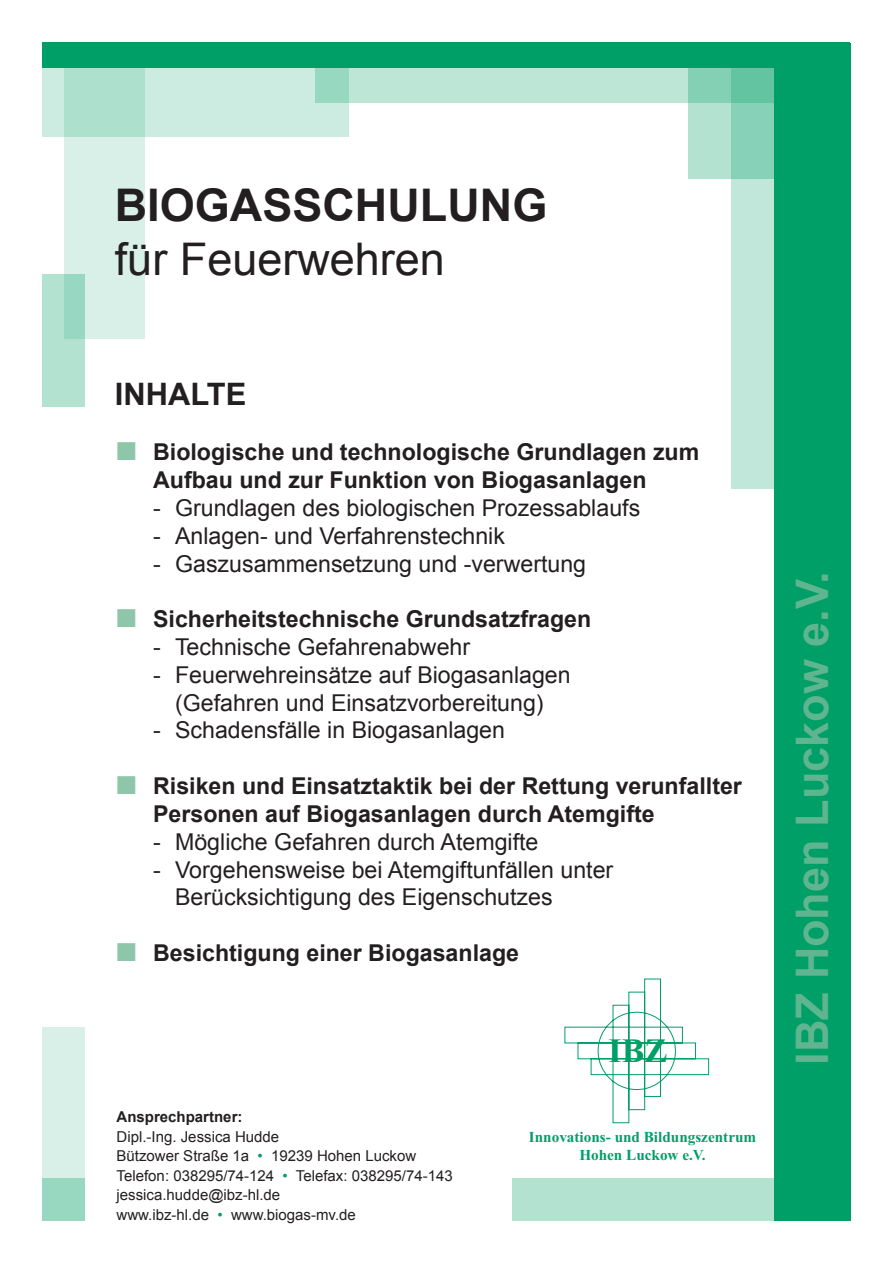
<style>
.page{position:relative;width:893px;height:1263px;background:#fff}
.page>*{position:absolute;margin:0;border:0;box-sizing:border-box;transform-origin:0 0}
.t1{font:700 45px "Arial";color:#5eb58f}
.t2{font:700 45px "Arial";color:#231f20}
.t3{font:45px "Arial";color:#231f20}
.t4{font:700 34.05px "Times New Roman";color:#009f68}
.t5{font:700 30.9px "Arial";color:#231f20}
.t6{font:23.25px/27.8px "Arial";color:#231f20;text-align:center}
.t7{font:700 23.25px/27.8px "Arial";color:#231f20}
.t8{font:700 15.15px/18.3px "Times New Roman";color:#009f68;text-align:center}
.t9{font:15px/19.5px "Arial";color:#231f20}
.t10{font:700 15px "Arial";color:#231f20}
.s1{font-weight:400;font-size:38.7px;color:#8ec6aa}
.s2{color:#009f68}
</style>
<div class="page">
<div style="left:731px;top:68px;width:43px;height:420px;background:#c0e7d9"></div>
<svg style="left:689px;top:102px;width:85px;height:77px;background:#9bd9c3"></svg>
<div style="left:64px;top:60px;width:81px;height:279px;background:#d9f0e8"></div>
<svg style="left:349px;top:68px;width:425px;height:34px;background:#aee0ce"></svg>
<svg style="left:43px;top:68px;width:306px;height:68px;background:#c1e7da"></svg>
<div style="left:512px;top:1178px;width:262px;height:42px;background:#b3e2d1"></div>
<svg style="left:43px;top:275px;width:42px;height:132px;background:#acdfcd"></svg>
<svg style="left:43px;top:1027px;width:42px;height:193px;background:#caeadf"></svg>
<div style="left:774px;top:43px;width:76px;height:1177px;background:#009f68"></div>
<svg style="left:564px;top:979px;width:145px;height:144px"></svg>
<div style="left:43px;top:43px;width:807px;height:25px;background:#009f68"></div>
<h1 class="t2" style="left:115px;top:175px;width:434px">Biogasschulung</h1>
<h1 class="t3" style="left:115px;top:230px;width:332px">für Feuerwehren</h1>
<h3 class="t5" style="left:115px;top:373px;width:133px">Inhalte</h3>
<p class="t7" style="left:115px;top:439px;width:586px"><span class="s1">■</span> Biologische und technologische Grundlagen zum<br>Aufbau und zur Funktion von Biogasanlagen</p>
<p class="t6" style="left:153px;top:494px;width:489px">- Grundlagen des biologischen Prozessablaufs</p>
<p class="t6" style="left:153px;top:522px;width:353px">- Anlagen- und Verfahrenstechnik</p>
<p class="t6" style="left:153px;top:550px;width:434px">- Gaszusammensetzung und -verwertung</p>
<p class="t7" style="left:115px;top:606px;width:478px"><span class="s1">■</span> Sicherheitstechnische Grundsatzfragen</p>
<p class="t6" style="left:153px;top:633px;width:318px">- Technische Gefahrenabwehr</p>
<p class="t6" style="left:153px;top:661px;width:419px">- Feuerwehreinsätze auf Biogasanlagen (Gefahren und Einsatzvorbereitung)</p>
<p class="t6" style="left:153px;top:717px;width:353px">- Schadensfälle in Biogasanlagen</p>
<p class="t7" style="left:153px;top:773px;width:590px;text-indent:-38px"><span class="s1">■</span> Risiken und Einsatztaktik bei der Rettung verunfallter<br>Personen auf Biogasanlagen durch Atemgifte</p>
<p class="t6" style="left:153px;top:828px;width:387px">- Mögliche Gefahren durch Atemgifte</p>
<p class="t6" style="left:175px;top:856px;width:440px;text-align:left;text-indent:-22px">- Vorgehensweise bei Atemgiftunfällen unter<br>Berücksichtigung des Eigenschutzes</p>
<p class="t7" style="left:115px;top:940px;width:406px"><span class="s1">■</span> Besichtigung einer Biogasanlage</p>
<p class="t10" style="left:117px;top:1107px;width:127px">Ansprechpartner:</p>
<p class="t9" style="left:117px;top:1127px;width:338px">Dipl.-Ing. Jessica Hudde<br>Bützower Straße 1a <span class="s2">•</span> 19239 Hohen Luckow Telefon: 038295/74-124 <span class="s2">•</span> Telefax: 038295/74-143 jessica.hudde@ibz-hl.de<br>www.ibz-hl.de <span class="s2">•</span> www.biogas-mv.de</p>
<h2 class="t4" style="left:609px;top:1027px;width:60px">IBZ</h2>
<p class="t8" style="left:529px;top:1127px;width:229px">Innovations- und Bildungszentrum<br>Hohen Luckow e.V.</p>
<h1 class="t1" style="left:782px;top:1064px;width:495px;rotate:-90deg">IBZ Hohen Luckow e.V.</h1>
</div>
